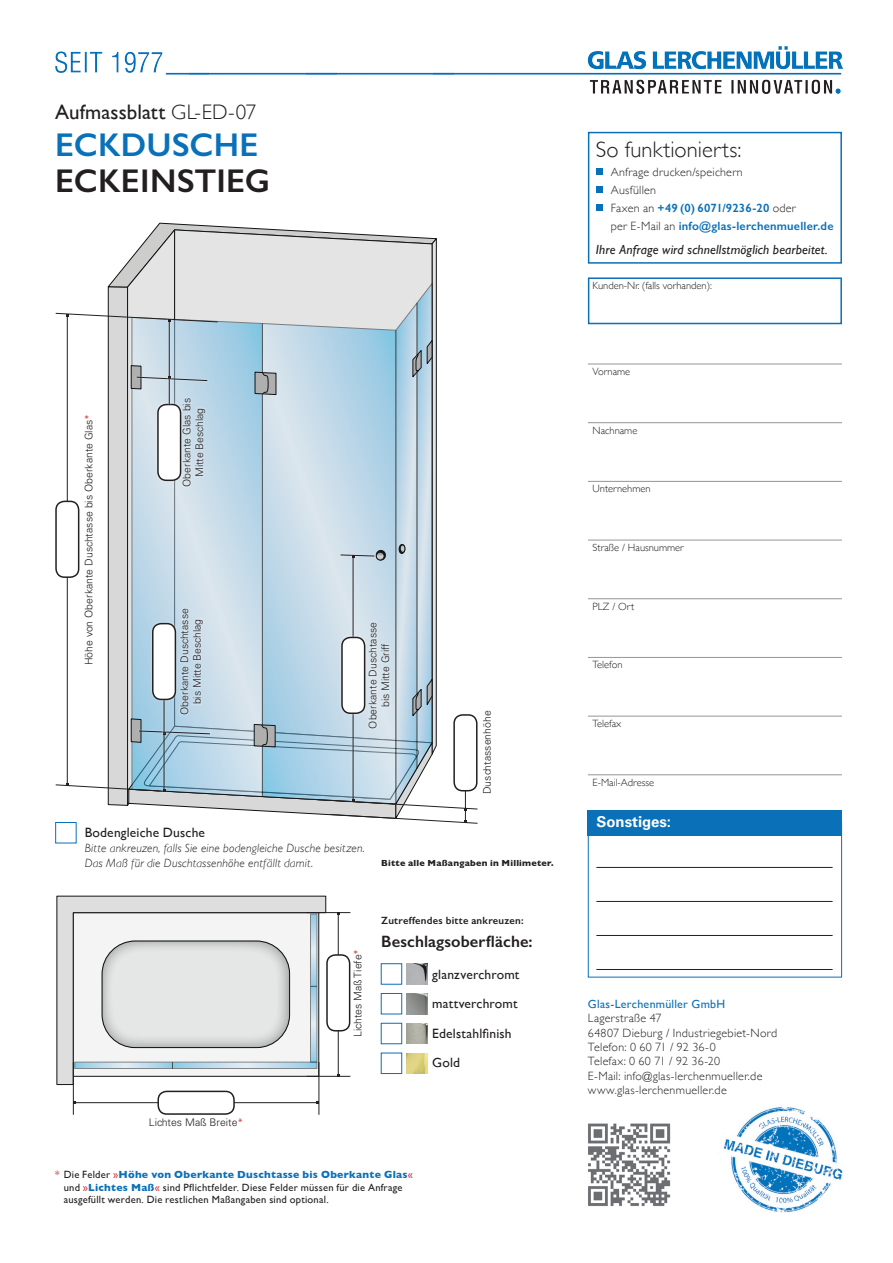
<style>
.page{position:relative;width:893px;height:1263px;background:#fff}
.page>*{position:absolute;margin:0;border:0;box-sizing:border-box;transform-origin:0 0}
.t1{font:600 33px "Gill Sans";letter-spacing:.01em;color:#231f20}
.t2{font:600 33px "Gill Sans";letter-spacing:.01em;color:#0871b9}
.t3{font:300 22.5px "Gill Sans";letter-spacing:.005em;color:#231f20}
.t4{font:21px "Gill Sans";color:#231f20}
.t5{font:600 16.5px "Gill Sans";letter-spacing:.005em;color:#231f20}
.t6{font:700 15px "Univers LT Std";color:#fff}
.t7{font:13.5px/29.4px "Gill Sans";letter-spacing:.015em;color:#231f20}
.t8{font:italic 13.2px "Gill Sans";letter-spacing:.015em;color:#231f20}
.t9{font:300 12px/14.4px "Gill Sans";letter-spacing:.025em;color:#231f20}
.t10{font:italic 300 12px/15px "Gill Sans";letter-spacing:.015em;color:#231f20}
.t11{font:12px "Gill Sans";letter-spacing:.02em;color:#0a70b8}
.t12{font:300 10.5px/12.6px "Univers LT Std";color:#231f20;text-align:center}
.t13{font:10.5px/12.6px "Gill Sans";letter-spacing:.02em;color:#231f20}
.t14{font:300 10.5px "Gill Sans";color:#231f20}
.t15{font:600 10.5px "Gill Sans";letter-spacing:.025em;color:#231f20}
.t16{font:700 9px "Gill Sans";letter-spacing:.025em;color:#231f20}
.s1{font-weight:300}
.s2{color:#d1232a}
.s3{font-weight:700;color:#0a70b8}
.s4{font-weight:600;color:#0a70b8}
</style>
<div class="page">
<img style="left:453px;top:47px;width:389px;height:46px">
<img style="left:336px;top:72px;width:117px;height:3px">
<img style="left:208px;top:72px;width:128px;height:3px">
<img style="left:55px;top:51px;width:153px;height:24px">
<div style="left:588px;top:132px;width:254px;height:132px;border:2px solid #0a70b8"></div>
<div style="left:588px;top:277px;width:254px;height:47px;border:2px solid #0a70b8"></div>
<div style="left:596px;top:168px;width:7px;height:7px;background:#0a70b8"></div>
<div style="left:596px;top:186px;width:7px;height:7px;background:#0a70b8"></div>
<div style="left:596px;top:204px;width:7px;height:7px;background:#0a70b8"></div>
<hr style="left:588px;top:364px;width:254px;height:1px;background:#939598">
<hr style="left:588px;top:422px;width:254px;height:1px;background:#939598">
<hr style="left:588px;top:481px;width:254px;height:1px;background:#939598">
<hr style="left:588px;top:540px;width:254px;height:1px;background:#939598">
<hr style="left:588px;top:598px;width:254px;height:1px;background:#939598">
<hr style="left:588px;top:657px;width:254px;height:1px;background:#939598">
<hr style="left:588px;top:716px;width:254px;height:1px;background:#939598">
<hr style="left:588px;top:774px;width:254px;height:1px;background:#939598">
<img style="left:588px;top:1123px;width:83px;height:84px">
<img style="left:723px;top:1107px;width:120px;height:106px">
<div style="left:55px;top:822px;width:22px;height:21px;border:1px solid #0a70b8"></div>
<svg style="left:55px;top:222px;width:423px;height:602px"></svg>
<div style="left:340px;top:635px;width:27px;height:81px;background:#fff;opacity:.4"></div>
<div style="left:342px;top:637px;width:23px;height:76px;background:#fff;border-radius:9px"></div>
<div style="left:341px;top:637px;width:24px;height:77px;border:2px solid #231f20;border-radius:9px"></div>
<div style="left:367px;top:621px;width:24px;height:108px;background:#fff;opacity:.55"></div>
<div style="left:381px;top:963px;width:21px;height:21px;border:1px solid #0a70b8"></div>
<div style="left:381px;top:993px;width:21px;height:21px;border:1px solid #0a70b8"></div>
<div style="left:381px;top:1023px;width:21px;height:21px;border:1px solid #0a70b8"></div>
<div style="left:381px;top:1053px;width:21px;height:21px;border:1px solid #0a70b8"></div>
<img style="left:407px;top:964px;width:20px;height:20px">
<img style="left:407px;top:993px;width:20px;height:21px">
<img style="left:407px;top:1023px;width:20px;height:21px">
<img style="left:407px;top:1053px;width:20px;height:20px">
<div style="left:588px;top:810px;width:254px;height:26px;background:#0a70b8"></div>
<div style="left:588px;top:822px;width:254px;height:155px;border:1px solid #0a70b8"></div>
<hr style="left:596px;top:867px;width:237px;height:1px;background:#231f20">
<hr style="left:596px;top:901px;width:237px;height:1px;background:#231f20">
<hr style="left:596px;top:935px;width:237px;height:1px;background:#231f20">
<hr style="left:596px;top:969px;width:237px;height:1px;background:#231f20">
<svg style="left:56px;top:896px;width:270px;height:189px"></svg>
<svg style="left:102px;top:941px;width:188px;height:106px;background:#dedfdf"></svg>
<div style="left:102px;top:941px;width:188px;height:107px;border:1px solid #818485;border-radius:33px"></div>
<svg style="left:312px;top:988px;width:3px;height:72px"></svg>
<svg style="left:312px;top:916px;width:3px;height:68px"></svg>
<svg style="left:77px;top:1064px;width:94px;height:3px"></svg>
<svg style="left:174px;top:1064px;width:141px;height:3px"></svg>
<hr style="left:73px;top:1062px;width:1px;height:53px;background:#231f20">
<hr style="left:319px;top:1062px;width:1px;height:53px;background:#231f20">
<hr style="left:75px;top:1102px;width:243px;height:1px;background:#231f20">
<div style="left:158px;top:1091px;width:76px;height:23px;background:#fff;border-radius:9px"></div>
<div style="left:157px;top:1091px;width:78px;height:24px;border:2px solid #231f20;border-radius:9px"></div>
<hr style="left:307px;top:1076px;width:43px;height:1px;background:#231f20">
<hr style="left:307px;top:912px;width:43px;height:1px;background:#231f20">
<hr style="left:338px;top:914px;width:1px;height:161px;background:#231f20">
<div style="left:327px;top:955px;width:23px;height:76px;background:#fff;border-radius:9px"></div>
<div style="left:326px;top:954px;width:24px;height:77px;border:2px solid #231f20;border-radius:9px"></div>
<h3 class="t4" style="left:55px;top:99px;width:202px">Aufmassblatt <span class="s1">GL-ED-07</span></h3>
<h1 class="t2" style="left:55px;top:125px;width:205px">ECKDUSCHE</h1>
<h1 class="t1" style="left:55px;top:161px;width:216px">ECKEINSTIEG</h1>
<p class="t12" style="left:83px;top:665px;width:253px;rotate:-90deg">Höhe von Oberkante Duschtasse bis Oberkante Glas<span class="s2">*</span></p>
<p class="t12" style="left:180px;top:487px;width:90px;rotate:-90deg">Oberkante Glas bis<br>Mitte Beschlag</p>
<p class="t12" style="left:178px;top:715px;width:108px;rotate:-90deg">Oberkante Duschtasse bis Mitte Beschlag</p>
<p class="t12" style="left:366px;top:728px;width:108px;rotate:-90deg">Oberkante Duschtasse bis Mitte Griff</p>
<p class="t12" style="left:481px;top:794px;width:85px;rotate:-90deg">Duschtassenhöhe</p>
<p class="t7" style="left:85px;top:818px;width:122px">Bodengleiche Dusche</p>
<p class="t10" style="left:85px;top:841px;width:282px">Bitte ankreuzen, falls Sie eine bodengleiche Dusche besitzen.<br>Das Maß für die Duschtassenhöhe entfällt damit.</p>
<p class="t16" style="left:381px;top:855px;width:174px">Bitte alle Maßangaben in Millimeter.</p>
<p class="t12" style="left:352px;top:1037px;width:90px;rotate:-90deg">Lichtes Maß Tiefe<span class="s2">*</span></p>
<p class="t15" style="left:381px;top:914px;width:144px">Zutreffendes bitte ankreuzen:</p>
<h3 class="t5" style="left:381px;top:932px;width:153px">Beschlagsoberfläche:</h3>
<p class="t7" style="left:432px;top:959px;width:89px">glanzverchromt mattverchromt<br>Edelstahlfinish<br>Gold</p>
<p class="t12" style="left:149px;top:1116px;width:96px">Lichtes Maß Breite<span class="s2">*</span></p>
<p class="t13" style="left:64px;top:1168px;width:351px;text-indent:-9px"><span class="s2">*</span> Die Felder <span class="s2">»</span><span class="s3">Höhe von Oberkante Duschtasse bis Oberkante Glas</span><span class="s2">« </span>und <span class="s2">»</span><span class="s3">Lichtes Maß</span><span class="s2">«</span> sind Pflichtfelder. Diese Felder müssen für die Anfrage ausgefüllt werden. Die restlichen Maßangaben sind optional.</p>
<h2 class="t3" style="left:596px;top:132px;width:147px">So funktionierts:</h2>
<p class="t9" style="left:611px;top:163px;width:224px;line-height:18px">Anfrage drucken/speichern<br>Ausfüllen<br>Faxen an <span class="s4">+49 (0) 6071/9236-20</span> oder<br>per E-Mail an <span class="s4">info@glas-lerchenmueller.de</span></p>
<p class="t8" style="left:596px;top:242px;width:233px">Ihre Anfrage wird schnellstmöglich bearbeitet.</p>
<p class="t14" style="left:593px;top:277px;width:121px">Kunden-Nr. (falls vorhanden):</p>
<p class="t14" style="left:593px;top:363px;width:39px">Vorname</p>
<p class="t14" style="left:593px;top:422px;width:46px">Nachname</p>
<p class="t14" style="left:593px;top:481px;width:60px">Unternehmen</p>
<p class="t14" style="left:593px;top:539px;width:93px">Straße / Hausnummer</p>
<p class="t14" style="left:593px;top:598px;width:43px">PLZ / Ort</p>
<p class="t14" style="left:593px;top:657px;width:31px">Telefon</p>
<p class="t14" style="left:593px;top:715px;width:30px">Telefax</p>
<p class="t14" style="left:593px;top:774px;width:63px">E-Mail-Adresse</p>
<p class="t6" style="left:596px;top:813px;width:76px">Sonstiges:</p>
<p class="t11" style="left:588px;top:997px;width:139px">Glas-Lerchenmüller GmbH</p>
<p class="t9" style="left:588px;top:1010px;width:191px">Lagerstraße 47<br>64807 Dieburg / Industriegebiet-Nord<br>Telefon: 0 60 71 / 92 36-0<br>Telefax: 0 60 71 / 92 36-20<br>E-Mail: info@glas-lerchenmueller.de www.glas-lerchenmueller.de</p>
</div>
